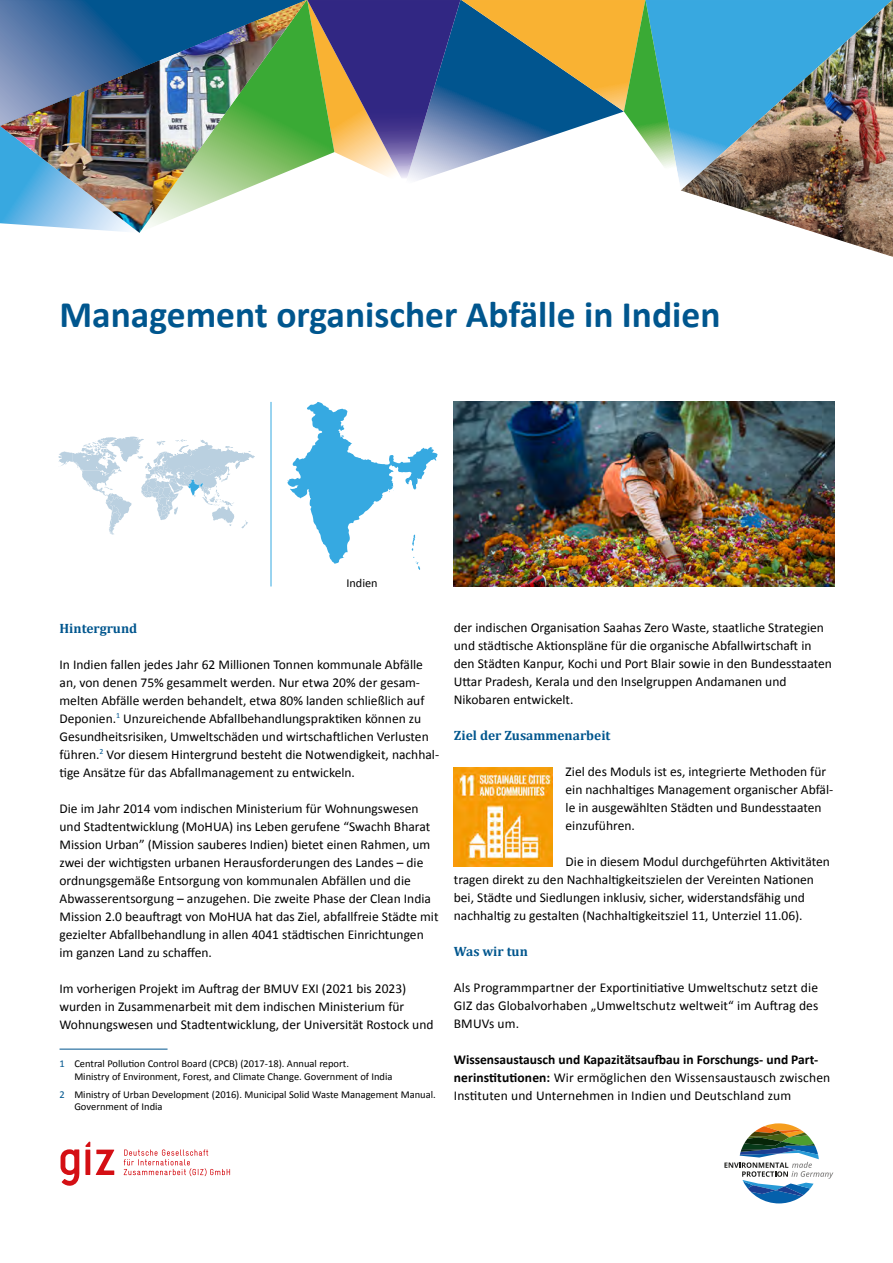
<style>
.page{position:relative;width:893px;height:1263px;background:#fff}
.page>*{position:absolute;margin:0;border:0;box-sizing:border-box;transform-origin:0 0}
.t1{font:700 37.5px "Calibri";color:#00568e}
.t2{font:13.5px/18px "Calibri";color:#000}
.t3{font:700 13.5px "Cambria";color:#00568e}
.t4{font:10.5px/12.6px "Calibri";color:#000}
.s1{color:#00568e}
.s2{font-weight:700}
</style>
<div class="page">
<hr style="left:60px;top:1049px;width:108px;height:1px;background:#00568e">
<img style="left:681px;top:0;width:212px;height:257px">
<img style="left:0;top:0;width:681px;height:233px">
<svg style="left:61px;top:1149px;width:18px;height:37px"></svg>
<svg style="left:96px;top:1149px;width:18px;height:26px"></svg>
<svg style="left:85px;top:1142px;width:5px;height:33px"></svg>
<svg style="left:124px;top:1149px;width:106px;height:27px"></svg>
<svg style="left:724px;top:1123px;width:109px;height:80px"></svg>
<svg style="left:58px;top:436px;width:197px;height:99px"></svg>
<hr style="left:271px;top:402px;width:1px;height:184px;background:#36a9e1">
<svg style="left:287px;top:402px;width:151px;height:168px"></svg>
<img style="left:454px;top:402px;width:381px;height:184px">
<img style="left:454px;top:767px;width:99px;height:99px">
<h1 class="t1" style="left:60px;top:288px;width:662px">Management organischer Abfälle in Indien</h1>
<p class="t3" style="left:60px;top:619px;width:79px">Hintergrund</p>
<p class="t2" style="left:60px;top:655px;width:366px">In Indien fallen jedes Jahr 62 Millionen Tonnen kommunale Abfälle an, von denen 75% gesammelt werden. Nur etwa 20% der gesam&shy;melten Abfälle werden behandelt, etwa 80% landen schließlich auf Deponien.<sup>1</sup> Unzureichende Abfallbehandlungspraktiken können zu</p>
<p class="t2" style="left:60px;top:727px;width:381px">Gesundheitsrisiken, Umweltschäden und wirtschaftlichen Verlusten führen.<sup>2</sup> Vor diesem Hintergrund besteht die Notwendigkeit, nachhal-</p>
<p class="t2" style="left:60px;top:763px;width:297px">tige Ansätze für das Abfallmanagement zu entwickeln.</p>
<p class="t2" style="left:60px;top:799px;width:380px">Die im Jahr 2014 vom indischen Ministerium für Wohnungswesen und Stadtentwicklung (MoHUA) ins Leben gerufene “Swachh Bharat Mission Urban” (Mission sauberes Indien) bietet einen Rahmen, um zwei der wichtigsten urbanen Herausforderungen des Landes – die ordnungsgemäße Entsorgung von kommunalen Abfällen und die Abwasserentsorgung – anzugehen. Die zweite Phase der Clean India Mission 2.0 beauftragt von MoHUA hat das Ziel, abfallfreie Städte mit gezielter Abfallbehandlung in allen 4041 städtischen Einrichtungen im ganzen Land zu schaffen.</p>
<p class="t2" style="left:60px;top:979px;width:375px">Im vorherigen Projekt im Auftrag der BMUV EXI (2021 bis 2023) wurden in Zusammenarbeit mit dem indischen Ministerium für<br>Wohnungswesen und Stadtentwicklung, der Universität Rostock und</p>
<p class="t4" style="left:74px;top:1057px;width:320px;text-indent:-15px"><span class="s1">1</span> Central Pollution Control Board (CPCB) (2017-18). Annual report.<br>Ministry of Environment, Forest, and Climate Change. Government of India</p>
<p class="t4" style="left:74px;top:1087px;width:363px;text-indent:-15px"><span class="s1">2</span> Ministry of Urban Development (2016). Municipal Solid Waste Management Manual.<br>Government of India</p>
<p class="t2" style="left:454px;top:618px;width:380px">der indischen Organisation Saahas Zero Waste, staatliche Strategien und städtische Aktionspläne für die organische Abfallwirtschaft in den Städten Kanpur, Kochi und Port Blair sowie in den Bundesstaaten Uttar Pradesh, Kerala und den Inselgruppen Andamanen und Nikobaren entwickelt.</p>
<p class="t3" style="left:454px;top:726px;width:158px">Ziel der Zusammenarbeit</p>
<p class="t2" style="left:566px;top:762px;width:269px">Ziel des Moduls ist es, integrierte Methoden für ein nachhaltiges Management organischer Abfäl&shy;le in ausgewählten Städten und Bundesstaaten einzuführen.</p>
<p class="t2" style="left:454px;top:852px;width:377px;text-indent:112px">Die in diesem Modul durchgeführten Aktivitäten tragen direkt zu den Nachhaltigkeitszielen der Vereinten Nationen bei, Städte und Siedlungen inklusiv, sicher, widerstandsfähig und nachhaltig zu gestalten (Nachhaltigkeitsziel 11, Unterziel 11.06).</p>
<p class="t3" style="left:454px;top:942px;width:76px">Was wir tun</p>
<p class="t2" style="left:454px;top:978px;width:366px;text-align:justify">Als Programmpartner der Exportinitiative Umweltschutz setzt die GIZ das Globalvorhaben „Umweltschutz weltweit“ im Auftrag des BMUVs um.</p>
<p class="t2" style="left:454px;top:1050px;width:378px"><span class="s2">Wissensaustausch und Kapazitätsaufbau in Forschungs- und Part&shy;nerinstitutionen:</span> Wir ermöglichen den Wissensaustausch zwischen<br>Instituten und Unternehmen in Indien und Deutschland zum</p>
</div>
